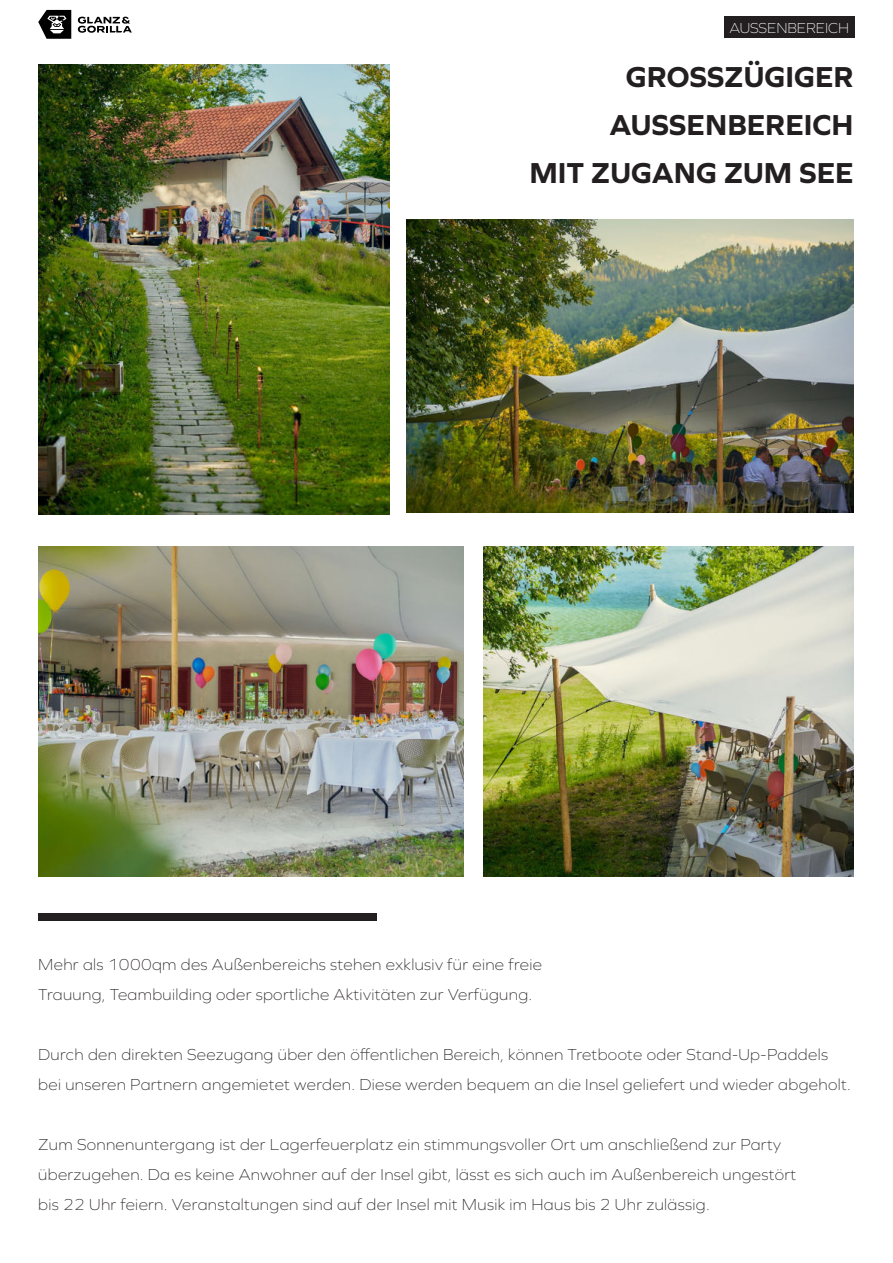
<style>
.page{position:relative;width:893px;height:1263px;background:#fff}
.page>*{position:absolute;margin:0;border:0;box-sizing:border-box;transform-origin:0 0}
.t1{font:700 30px/47.8px "Graphie";color:#231f20;text-align:right}
.t2{font:200 16.5px/30px "Graphie";letter-spacing:.02em;color:#231f20}
.t3{font:200 15px "Graphie";color:#fff}
</style>
<div class="page">
<svg style="left:78px;top:17px;width:54px;height:16px"></svg>
<svg style="left:38px;top:10px;width:33px;height:29px"></svg>
<div style="left:38px;top:913px;width:339px;height:7px;background:#231f20"></div>
<img style="left:483px;top:546px;width:371px;height:330px">
<img style="left:38px;top:546px;width:425px;height:330px">
<img style="left:38px;top:64px;width:352px;height:451px">
<img style="left:407px;top:219px;width:447px;height:294px">
<div style="left:724px;top:17px;width:131px;height:21px;background:#231f20"></div>
<p class="t3" style="left:729px;top:21px;width:121px">AUSSENBEREICH</p>
<h1 class="t1" style="left:529px;top:53px;width:326px">GROSSZÜGIGER<br>AUSSENBEREICH<br>MIT ZUGANG ZUM SEE</h1>
<p class="t2" style="left:38px;top:950px;width:505px">Mehr als 1000qm des Außenbereichs stehen exklusiv für eine freie<br>Trauung, Teambuilding oder sportliche Aktivitäten zur Verfügung.</p>
<p class="t2" style="left:38px;top:1040px;width:814px">Durch den direkten Seezugang über den öffentlichen Bereich, können Tretboote oder Stand-Up-Paddels bei unseren Partnern angemietet werden. Diese werden bequem an die Insel geliefert und wieder abgeholt.</p>
<p class="t2" style="left:38px;top:1130px;width:759px">Zum Sonnenuntergang ist der Lagerfeuerplatz ein stimmungsvoller Ort um anschließend zur Party überzugehen. Da es keine Anwohner auf der Insel gibt, lässt es sich auch im Außenbereich ungestört bis 22 Uhr feiern. Veranstaltungen sind auf der Insel mit Musik im Haus bis 2 Uhr zulässig.</p>
</div>
